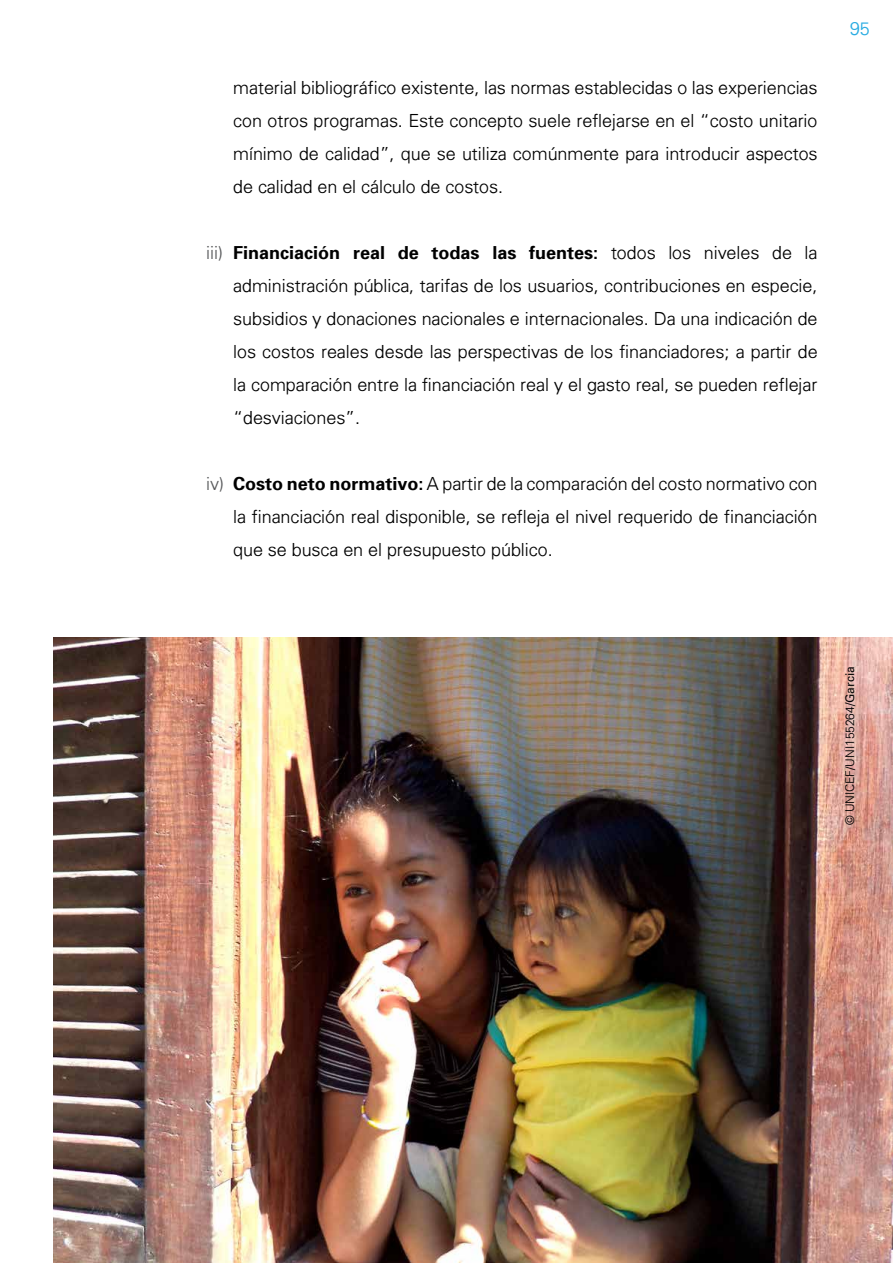
<style>
.page{position:relative;width:893px;height:1263px;background:#fff}
.page>*{position:absolute;margin:0;border:0;box-sizing:border-box;transform-origin:0 0}
.t1{font:300 18px/33px "Univers";color:#000;text-align:justify}
.t2{font:700 18px "Univers 65";color:#000}
.t3{font:300 18px "Univers";color:#2aace2}
.t4{font:300 12px "Univers";color:#000}
.s1{font-family:"Univers";font-weight:300;color:#58595b}
.s2{font-family:"Univers";font-weight:300}
.s3{color:#58595b}
.s4{font-family:"Univers 65";font-weight:700}
.s5{font-family:"Univers LT";font-weight:400}
</style>
<div class="page">
<img style="left:53px;top:638px;width:840px;height:625px">
<p class="t1" style="left:233px;top:71px;width:586px">material bibliográfico existente, las normas establecidas o las experiencias con otros programas. Este concepto suele reflejarse en el “costo unitario mínimo de calidad”, que se utiliza comúnmente para introducir aspectos de calidad en el cálculo de costos.</p>
<p class="t2" style="left:206px;top:241px;width:613px"><span class="s1">iii)</span> Financiación real de todas las fuentes: <span class="s2">todos los niveles de la</span></p>
<p class="t1" style="left:233px;top:269px;width:586px">administración pública, tarifas de los usuarios, contribuciones en especie, subsidios y donaciones nacionales e internacionales. Da una indicación de los costos reales desde las perspectivas de los financiadores; a partir de la comparación entre la financiación real y el gasto real, se pueden reflejar “desviaciones”.</p>
<p class="t1" style="left:233px;top:467px;width:586px;text-indent:-27px"><span class="s3">iv)</span> <span class="s4">Costo neto normativo:</span> A partir de la comparación del costo normativo con la financiación real disponible, se refleja el nivel requerido de financiación que se busca en el presupuesto público.</p>
<p class="t3" style="left:850px;top:17px;width:21px">95</p>
<p class="t4" style="left:842px;top:825px;width:160px;rotate:-90deg">© UNICEF/UNI155264/<span class="s5">Garcia</span></p>
</div>
